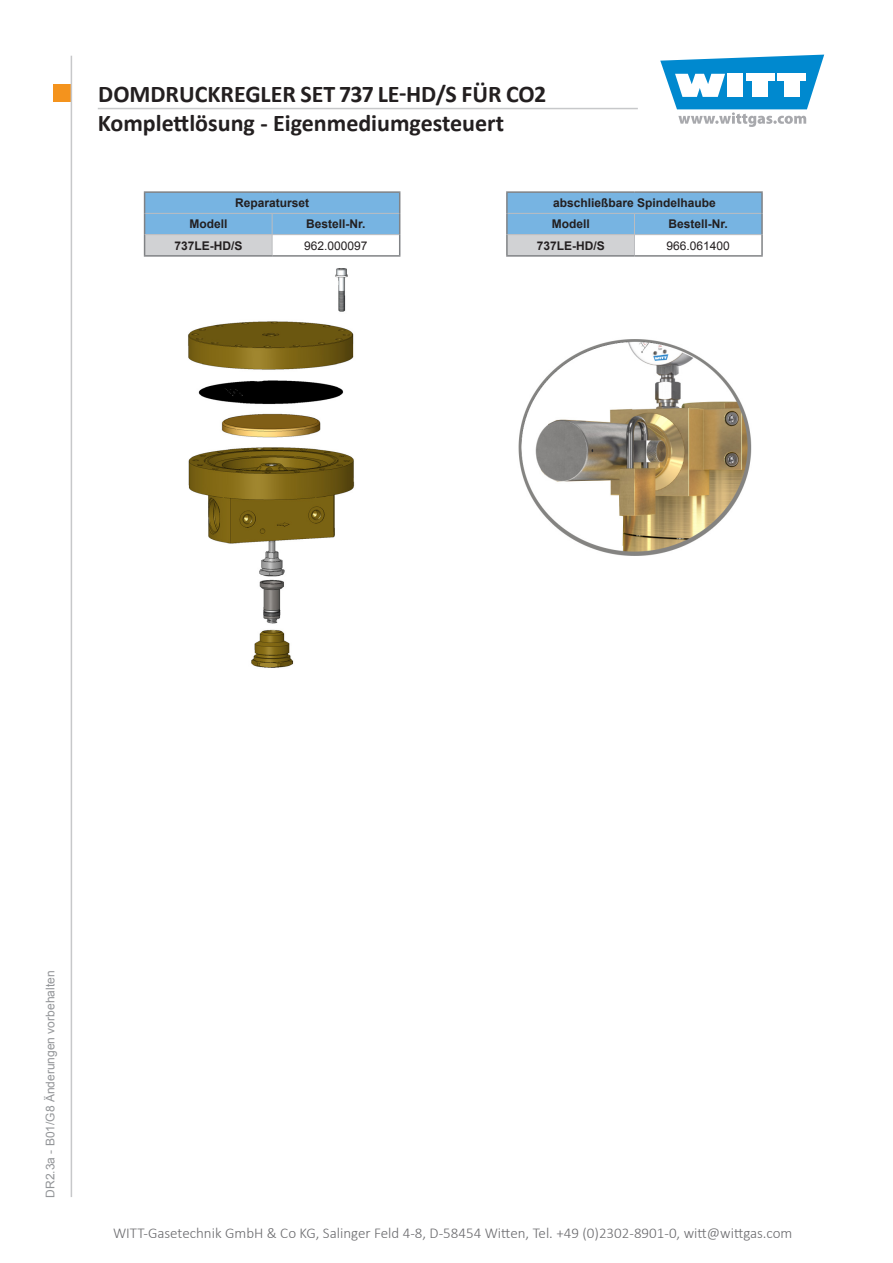
<style>
.page{position:relative;width:893px;height:1263px;background:#fff}
.page>*{position:absolute;margin:0;border:0;box-sizing:border-box;transform-origin:0 0}
.t1{font:700 24px/28.8px "Calibri";color:#231f20}
.t2{font:300 15px "Calibri";color:#6b6b6e}
.Grundtext{font:700 12px "Arial";color:#231f20}
.t3{font:12px "Arial";color:#939598}
.Grundtext-2{font:12px "Arial";color:#231f20}
</style>
<div class="page">
<div style="left:53px;top:85px;width:17px;height:17px;background:#f4931d"></div>
<svg style="left:660px;top:55px;width:164px;height:72px"></svg>
<hr style="left:71px;top:56px;width:1px;height:1141px;background:#c7c8ca">
<hr style="left:98px;top:108px;width:540px;height:1px;background:#c7c8ca">
<img style="left:188px;top:268px;width:167px;height:400px">
<hr style="left:144px;top:191px;width:128px;height:2px;background:#808285">
<hr style="left:272px;top:191px;width:128px;height:2px;background:#808285">
<hr style="left:144px;top:255px;width:128px;height:2px;background:#808285">
<hr style="left:272px;top:255px;width:128px;height:2px;background:#808285">
<svg style="left:144px;top:192px;width:256px;height:63px"></svg>
<hr style="left:506px;top:191px;width:128px;height:2px;background:#808285">
<hr style="left:506px;top:193px;width:2px;height:20px;background:#808285">
<hr style="left:634px;top:191px;width:129px;height:2px;background:#808285">
<hr style="left:761px;top:193px;width:2px;height:20px;background:#808285">
<hr style="left:506px;top:213px;width:2px;height:22px;background:#808285">
<hr style="left:761px;top:213px;width:2px;height:22px;background:#808285">
<hr style="left:506px;top:235px;width:2px;height:20px;background:#808285">
<hr style="left:761px;top:235px;width:2px;height:20px;background:#808285">
<hr style="left:506px;top:255px;width:128px;height:2px;background:#808285">
<hr style="left:634px;top:255px;width:129px;height:2px;background:#808285">
<svg style="left:507px;top:192px;width:255px;height:63px"></svg>
<img style="left:518px;top:339px;width:234px;height:217px">
<h1 class="t1" style="left:98px;top:79px;width:450px">DOMDRUCKREGLER SET 737 LE-HD/S FÜR CO2<br>Komplettlösung - Eigenmediumgesteuert</h1>
<p class="Grundtext" style="left:235px;top:195px;width:76px">Reparaturset</p>
<p class="Grundtext" style="left:189px;top:216px;width:40px">Modell</p>
<p class="Grundtext" style="left:306px;top:216px;width:61px">Bestell-Nr.</p>
<p class="Grundtext" style="left:174px;top:237px;width:70px">737LE-HD/S</p>
<p class="Grundtext-2" style="left:304px;top:238px;width:65px">962.000097</p>
<p class="Grundtext" style="left:553px;top:195px;width:164px">abschließbare Spindelhaube</p>
<p class="Grundtext" style="left:552px;top:216px;width:40px">Modell</p>
<p class="Grundtext" style="left:669px;top:216px;width:61px">Bestell-Nr.</p>
<p class="Grundtext" style="left:537px;top:237px;width:70px">737LE-HD/S</p>
<p class="Grundtext-2" style="left:666px;top:238px;width:65px">966.061400</p>
<p class="t3" style="left:42px;top:1197px;width:228px;rotate:-90deg">DR2.3a - B01/G8 Änderungen vorbehalten</p>
<p class="t2" style="left:113px;top:1224px;width:681px">WITT-Gasetechnik GmbH &amp; Co KG, Salinger Feld 4-8, D-58454 Witten, Tel. +49 (0)2302-8901-0, witt@wittgas.com</p>
</div>
